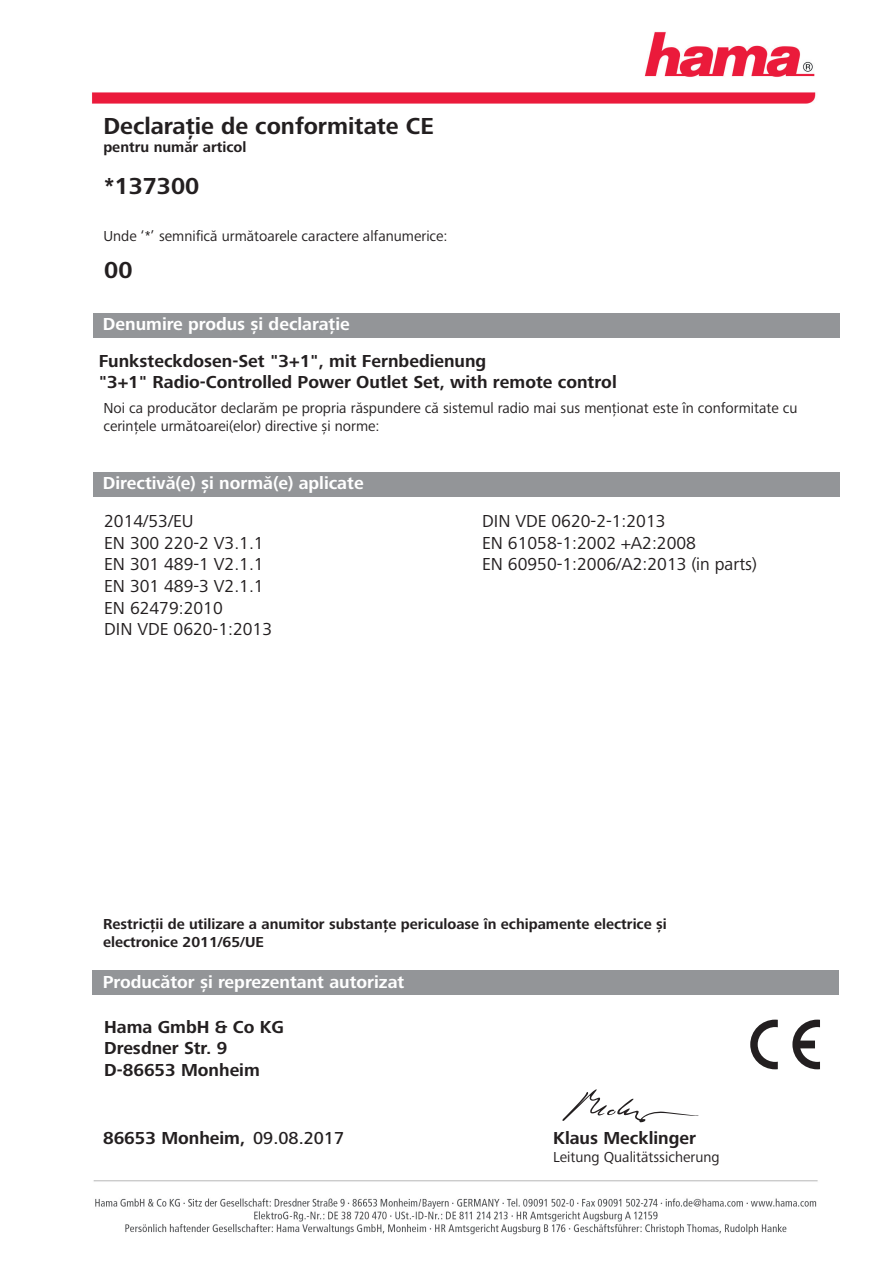
<style>
.page{position:relative;width:893px;height:1263px;background:#fff}
.page>*{position:absolute;margin:0;border:0;box-sizing:border-box;transform-origin:0 0}
.t1{font:700 24px "+TBVWCD Frutiger Next LTW1 G";color:#231f20}
.t2{font:700 18px/21.6px "+TBVWCD Frutiger Next LTW1 G";color:#231f20}
.t3{font:18px/21.6px "+RRFKBN Frutiger Next LTW1 G";color:#231f20}
.t4{font:700 18px "+TBVWCD Frutiger Next LTW1 G";color:#fff}
.t5{font:700 16.2px "+OVKMUM Arial";letter-spacing:.01em;color:#000001}
.t6{font:15px/18px "+RRFKBN Frutiger Next LTW1 G";color:#231f20}
.t7{font:700 15px/18px "+TBVWCD Frutiger Next LTW1 G";color:#231f20}
.s1{font-family:"+MBEHJY Frutiger Next LTW1 G";font-weight:500}
</style>
<div class="page">
<img style="left:92px;top:31px;width:724px;height:72px">
<img style="left:93px;top:1180px;width:725px;height:55px">
<div style="left:93px;top:313px;width:746px;height:25px;background:#939598"></div>
<div style="left:93px;top:472px;width:746px;height:25px;background:#939598"></div>
<div style="left:92px;top:970px;width:747px;height:25px;background:#939598"></div>
<svg style="left:750px;top:1020px;width:70px;height:49px"></svg>
<svg style="left:562px;top:1089px;width:137px;height:34px"></svg>
<h1 class="t1" style="left:103px;top:113px;width:332px">Declarație de conformitate CE</h1>
<p class="t7" style="left:103px;top:138px;width:144px">pentru număr articol</p>
<h1 class="t1" style="left:104px;top:173px;width:97px">*137300</h1>
<p class="t6" style="left:103px;top:227px;width:346px">Unde ‘*’ semnifică următoarele caractere alfanumerice:</p>
<h1 class="t1" style="left:104px;top:257px;width:30px">00</h1>
<p class="t4" style="left:103px;top:314px;width:248px">Denumire produs și declarație</p>
<p class="t2" style="left:99px;top:350px;width:519px">Funksteckdosen-Set "3+1", mit Fernbedienung<br>"3+1" Radio-Controlled Power Outlet Set, with remote control</p>
<p class="t6" style="left:103px;top:399px;width:695px">Noi ca producător declarăm pe propria răspundere că sistemul radio mai sus menționat este în conformitate cu cerințele următoarei(elor) directive și norme:</p>
<p class="t4" style="left:103px;top:474px;width:262px">Directivă(e) și normă(e) aplicate</p>
<p class="t3" style="left:104px;top:511px;width:169px">2014/53/EU<br>EN 300 220-2 V3.1.1<br>EN 301 489-1 V2.1.1<br>EN 301 489-3 V2.1.1<br>EN 62479:2010<br>DIN VDE 0620-1:2013</p>
<p class="t3" style="left:482px;top:511px;width:276px">DIN VDE 0620-2-1:2013<br>EN 61058-1:2002 +A2:2008<br>EN 60950-1:2006/A2:2013 (in parts)</p>
<p class="t7" style="left:103px;top:915px;width:565px">Restricții de utilizare a anumitor substanțe periculoase în echipamente electrice și electronice 2011/65/UE</p>
<p class="t4" style="left:103px;top:972px;width:303px">Producător și reprezentant autorizat</p>
<p class="t2" style="left:104px;top:1016px;width:181px">Hama GmbH &amp; Co KG<br>Dresdner Str. 9<br>D-86653 Monheim</p>
<p class="t2" style="left:103px;top:1128px;width:242px">86653 Monheim, <span class="s1">09.08.2017</span></p>
<p class="t2" style="left:553px;top:1128px;width:144px">Klaus Mecklinger</p>
<p class="t6" style="left:553px;top:1148px;width:168px">Leitung Qualitätssicherung</p>
<p class="t5" style="left:586px;top:1154px;width:215px">Leitung Qualitätssicherung</p>
</div>
